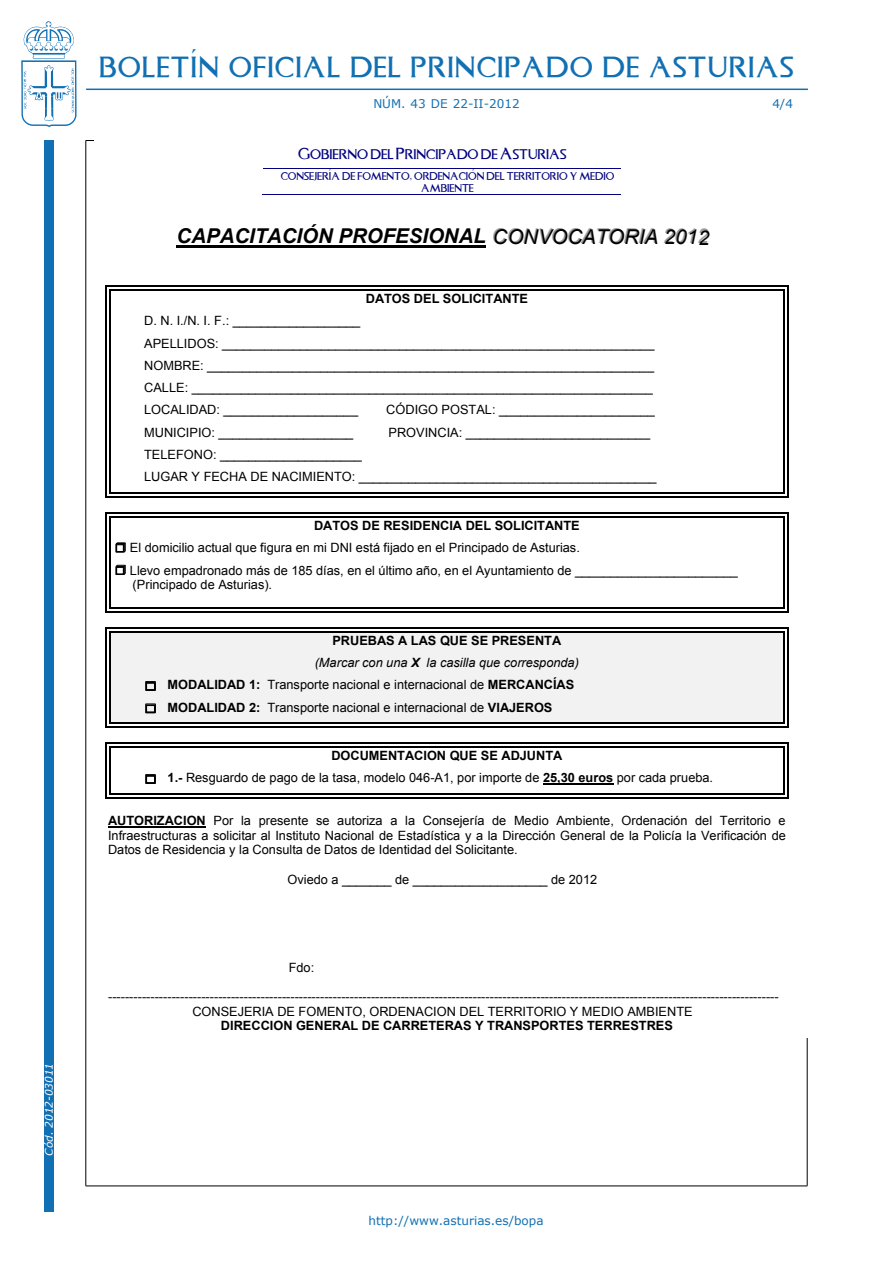
<style>
.page{position:relative;width:893px;height:1263px;background:#fff}
.page>*{position:absolute;margin:0;border:0;box-sizing:border-box;transform-origin:0 0}
.t1{font:24px "Asturica";letter-spacing:.05em;color:#1170b3}
.t2{font:italic 700 20.4px "Arial";color:#000}
.t3{font:12.75px/22.4px "Arial";color:#000}
.t4{font:700 12.75px "Arial";color:#000}
.t5{font:italic 12.75px "Arial";color:#000}
.t6{font:12px "Verdana";color:#1170b3}
.t7{font:11.4px "Asturica";color:#000080}
.t8{font:italic 10.5px "Verdana";color:#fff}
.t9{font:9px/11.7px "Asturica";color:#000080;text-align:center}
.s1{font-size:13.35px}
.s2{font-weight:400;color:#9a9a9a}
.s3{font-weight:400;color:#fff}
.s4{font-weight:700}
</style>
<div class="page">
<div style="left:44px;top:140px;width:10px;height:1072px;background:#1170b3"></div>
<svg style="left:21px;top:21px;width:56px;height:106px"></svg>
<hr style="left:86px;top:89px;width:722px;height:1px;background:#1170b3">
<hr style="left:86px;top:140px;width:721px;height:1px;background:#000">
<hr style="left:86px;top:141px;width:1px;height:1045px;background:#000">
<hr style="left:807px;top:141px;width:1px;height:1045px;background:#000">
<hr style="left:86px;top:1186px;width:721px;height:1px;background:#000">
<div style="left:94px;top:141px;width:714px;height:897px;background:#fff"></div>
<hr style="left:263px;top:169px;width:358px;height:1px;background:#000080">
<hr style="left:262px;top:194px;width:359px;height:1px;background:#000080">
<hr style="left:177px;top:245px;width:309px;height:2px;background:#000">
<svg style="left:105px;top:285px;width:6px;height:6px"></svg>
<hr style="left:111px;top:285px;width:672px;height:2px;background:#000">
<hr style="left:111px;top:289px;width:672px;height:2px;background:#000">
<svg style="left:783px;top:285px;width:6px;height:6px"></svg>
<hr style="left:109px;top:291px;width:2px;height:201px;background:#000">
<hr style="left:105px;top:291px;width:2px;height:207px;background:#000">
<svg style="left:107px;top:492px;width:4px;height:6px"></svg>
<hr style="left:111px;top:496px;width:672px;height:2px;background:#000">
<hr style="left:111px;top:492px;width:672px;height:2px;background:#000">
<hr style="left:787px;top:291px;width:2px;height:201px;background:#000">
<hr style="left:783px;top:291px;width:2px;height:201px;background:#000">
<svg style="left:783px;top:492px;width:6px;height:6px"></svg>
<svg style="left:105px;top:512px;width:6px;height:6px"></svg>
<hr style="left:111px;top:512px;width:672px;height:2px;background:#000">
<hr style="left:111px;top:516px;width:672px;height:2px;background:#000">
<svg style="left:783px;top:512px;width:6px;height:6px"></svg>
<hr style="left:109px;top:518px;width:2px;height:89px;background:#000">
<hr style="left:105px;top:518px;width:2px;height:94px;background:#000">
<hr style="left:111px;top:610px;width:672px;height:2px;background:#000">
<hr style="left:111px;top:607px;width:672px;height:2px;background:#000">
<hr style="left:787px;top:518px;width:2px;height:89px;background:#000">
<hr style="left:783px;top:518px;width:2px;height:89px;background:#000">
<svg style="left:783px;top:607px;width:6px;height:5px"></svg>
<hr style="left:781px;top:633px;width:2px;height:89px;background:#f2f2f2">
<hr style="left:111px;top:633px;width:2px;height:89px;background:#f2f2f2">
<div style="left:113px;top:633px;width:668px;height:22px;background:#f2f2f2"></div>
<div style="left:113px;top:655px;width:668px;height:22px;background:#f2f2f2"></div>
<div style="left:113px;top:677px;width:668px;height:23px;background:#f2f2f2"></div>
<div style="left:113px;top:700px;width:668px;height:22px;background:#f2f2f2"></div>
<svg style="left:105px;top:627px;width:6px;height:6px"></svg>
<hr style="left:111px;top:627px;width:672px;height:2px;background:#000">
<hr style="left:111px;top:631px;width:672px;height:2px;background:#000">
<svg style="left:783px;top:627px;width:6px;height:6px"></svg>
<hr style="left:109px;top:633px;width:2px;height:89px;background:#000">
<hr style="left:105px;top:633px;width:2px;height:95px;background:#000">
<svg style="left:107px;top:722px;width:4px;height:6px"></svg>
<hr style="left:111px;top:726px;width:672px;height:2px;background:#000">
<hr style="left:111px;top:722px;width:672px;height:2px;background:#000">
<hr style="left:787px;top:633px;width:2px;height:89px;background:#000">
<hr style="left:783px;top:633px;width:2px;height:89px;background:#000">
<svg style="left:783px;top:722px;width:6px;height:6px"></svg>
<hr style="left:543px;top:784px;width:70px;height:1px;background:#000">
<svg style="left:105px;top:742px;width:6px;height:6px"></svg>
<hr style="left:111px;top:742px;width:672px;height:2px;background:#000">
<hr style="left:111px;top:746px;width:672px;height:2px;background:#000">
<svg style="left:783px;top:742px;width:6px;height:6px"></svg>
<hr style="left:109px;top:748px;width:2px;height:45px;background:#000">
<hr style="left:105px;top:748px;width:2px;height:50px;background:#000">
<hr style="left:111px;top:797px;width:672px;height:1px;background:#000">
<hr style="left:111px;top:793px;width:672px;height:2px;background:#000">
<hr style="left:787px;top:748px;width:2px;height:45px;background:#000">
<hr style="left:783px;top:748px;width:2px;height:45px;background:#000">
<svg style="left:783px;top:793px;width:6px;height:5px"></svg>
<hr style="left:108px;top:826px;width:98px;height:2px;background:#000">
<svg style="left:116px;top:543px;width:10px;height:9px"></svg>
<svg style="left:116px;top:565px;width:10px;height:10px"></svg>
<svg style="left:146px;top:681px;width:10px;height:10px"></svg>
<svg style="left:146px;top:704px;width:10px;height:9px"></svg>
<svg style="left:146px;top:774px;width:10px;height:10px"></svg>
<p class="t8" style="left:42px;top:1155px;width:94px;rotate:-90deg">Cód. 2012-03011</p>
<h1 class="t1" style="left:99px;top:49px;width:696px">BOLETÍN OFICIAL DEL PRINCIPADO DE ASTURIAS</h1>
<p class="t6" style="left:373px;top:96px;width:148px">núm. 43 de 22-ii-2012</p>
<p class="t6" style="left:772px;top:96px;width:22px">4/4</p>
<p class="t7" style="left:298px;top:145px;width:270px"><span class="s1">G</span>OBIERNO DEL <span class="s1">P</span>RINCIPADO DE <span class="s1">A</span>STURIAS</p>
<p class="t9" style="left:281px;top:170px;width:335px">CONSEJERÍA DE FOMENTO, ORDENACIÓN DEL TERRITORIO Y MEDIO<br>AMBIENTE</p>
<p class="t2" style="left:177px;top:222px;width:536px">CAPACITACIÓN PROFESIONAL <span class="s2">C</span><span class="s3">C</span><span class="s2">O</span><span class="s3">O</span><span class="s2">N</span><span class="s3">N</span><span class="s2">V</span><span class="s3">V</span><span class="s2">O</span><span class="s3">O</span><span class="s2">C</span><span class="s3">C</span><span class="s2">A</span><span class="s3">A</span><span class="s2">T</span><span class="s3">T</span><span class="s2">O</span><span class="s3">O</span><span class="s2">R</span><span class="s3">R</span><span class="s2">I</span><span class="s3">I</span><span class="s2">A</span><span class="s3">A</span> <span class="s2">2</span><span class="s3">2</span><span class="s2">0</span><span class="s3">0</span><span class="s2">1</span><span class="s3">1</span><span class="s2">2</span><span class="s3">2</span></p>
<p class="t4" style="left:366px;top:290px;width:164px">DATOS DEL SOLICITANTE</p>
<p class="t3" style="left:144px;top:310px;width:512px">D. N. I./N. I. F.: __________________<br>APELLIDOS: _____________________________________________________________ NOMBRE: _______________________________________________________________ CALLE: _________________________________________________________________ LOCALIDAD: ___________________</p>
<p class="t3" style="left:386px;top:399px;width:270px">CÓDIGO POSTAL: ______________________</p>
<p class="t3" style="left:144px;top:421px;width:211px">MUNICIPIO: ___________________</p>
<p class="t3" style="left:389px;top:421px;width:263px">PROVINCIA: __________________________</p>
<p class="t3" style="left:144px;top:443px;width:514px">TELEFONO: ____________________<br>LUGAR Y FECHA DE NACIMIENTO: __________________________________________</p>
<p class="t3" style="left:130px;top:514px;width:610px;text-indent:184px"><span class="s4">DATOS DE RESIDENCIA DEL SOLICITANTE<br></span>El domicilio actual que figura en mi DNI está fijado en el Principado de Asturias.<br>Llevo empadronado más de 185 días, en el último año, en el Ayuntamiento de _______________________</p>
<p class="t3" style="left:133px;top:574px;width:141px">(Principado de Asturias).</p>
<p class="t4" style="left:332px;top:632px;width:230px">PRUEBAS A LAS QUE SE PRESENTA</p>
<p class="t5" style="left:315px;top:654px;width:266px">(Marcar con una <span class="s4">X</span> la casilla que corresponda)</p>
<p class="t3" style="left:168px;top:674px;width:408px"><span class="s4">MODALIDAD 1:</span> Transporte nacional e internacional de <span class="s4">MERCANCÍAS</span></p>
<p class="t3" style="left:168px;top:696px;width:386px"><span class="s4">MODALIDAD 2:</span> Transporte nacional e internacional de <span class="s4">VIAJEROS</span></p>
<p class="t3" style="left:168px;top:745px;width:547px;text-indent:164px"><span class="s4">DOCUMENTACION QUE SE ADJUNTA<br>1.-</span> Resguardo de pago de la tasa, modelo 046-A1, por importe de <span class="s4">25,30 euros</span> por cada prueba.</p>
<p class="t3" style="left:108px;top:813px;width:679px;line-height:14.7px;text-align:justify"><span class="s4">AUTORIZACION</span> Por la presente se autoriza a la Consejería de Medio Ambiente, Ordenación del Territorio e Infraestructuras a solicitar al Instituto Nacional de Estadística y a la Dirección General de la Policía la Verificación de Datos de Residencia y la Consulta de Datos de Identidad del Solicitante.</p>
<p class="t3" style="left:288px;top:868px;width:311px">Oviedo a _______ de ___________________ de 2012</p>
<p class="t3" style="left:289px;top:956px;width:27px">Fdo:</p>
<p class="t3" style="left:108px;top:989px;width:672px;line-height:14.7px;text-align:center">--------------------------------------------------------------------------------------------------------------------------------------------------------------<br>CONSEJERIA DE FOMENTO, ORDENACION DEL TERRITORIO Y MEDIO AMBIENTE<br><span class="s4">DIRECCION GENERAL DE CARRETERAS Y TRANSPORTES TERRESTRES</span></p>
<p class="t6" style="left:369px;top:1213px;width:177px">http://www.asturias.es/bopa</p>
</div>
